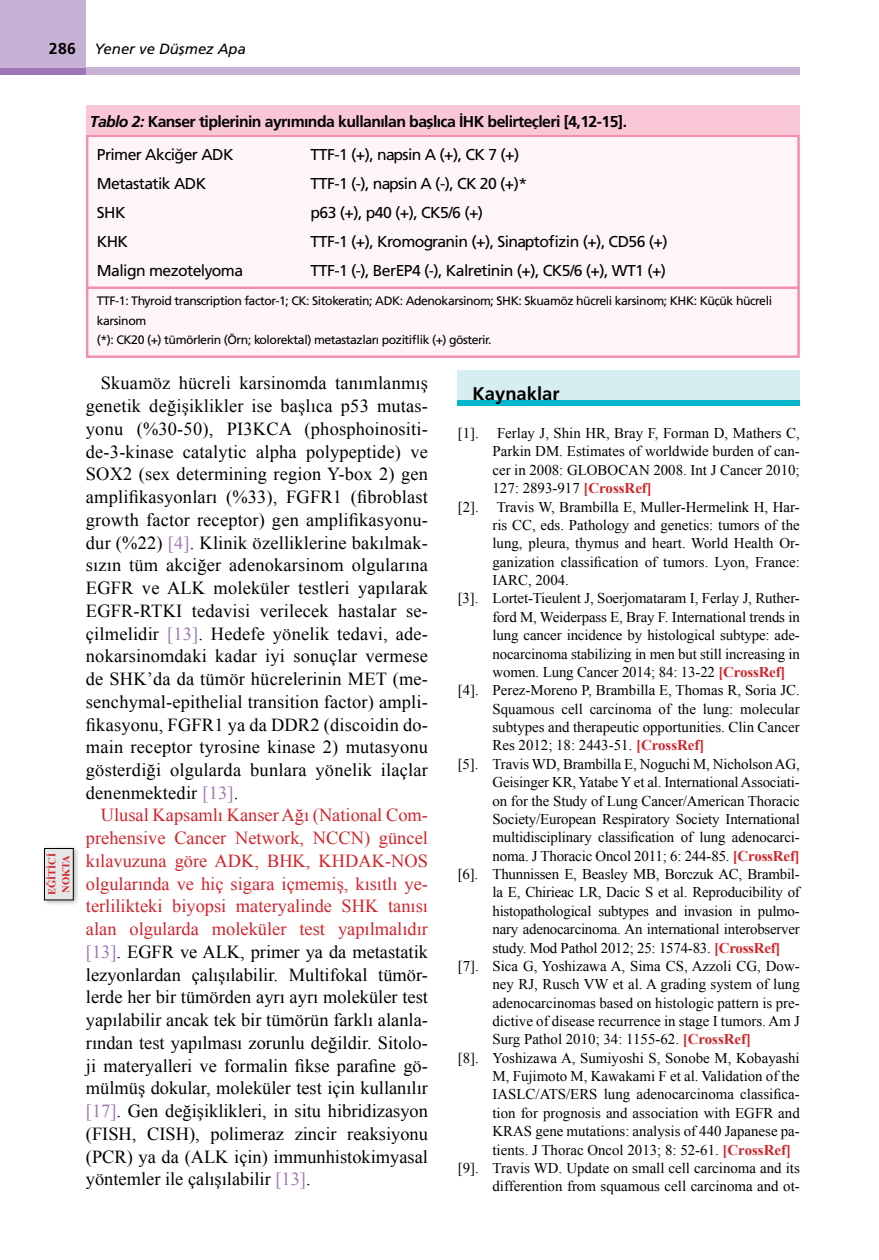
<style>
.page{position:relative;width:879px;height:1260px;background:#fff}
.page>*{position:absolute;margin:0;border:0;box-sizing:border-box;transform-origin:0 0}
.t1{font:18.38px/22.8px "Times New Roman";letter-spacing:.005em;color:#000;text-align:justify}
.t2{font:18.38px "Frutiger Bold Tr";color:#000}
.t3{font:15.75px "Frutiger Normal Tr";letter-spacing:-.035em;color:#000}
.t4{font:15.75px "Frutiger Bold Tr";letter-spacing:-.035em;color:#000}
.t5{font:14.88px "Times New Roman";color:#000}
.t6{font:14.88px "Frutiger Italic Tr";color:#000}
.t7{font:12.25px/19.2px "Frutiger Normal Tr";letter-spacing:-.035em;color:#000}
.t8{font:700 10.5px/14px "Times New Roman";color:#d2232a}
.s1{font-family:"Frutiger Bold Tr";font-size:15.75px}
.s2{font-family:"Frutiger Bold Italic Tr"}
.s3{color:#9e76b4}
.s4{color:#d2232a}
.s5{font-weight:700;color:#d2232a}
</style>
<div class="page">
<div style="left:457px;top:370px;width:342px;height:35px;background:#d6eef0"></div>
<div style="left:457px;top:400px;width:342px;height:6px;background:#00b7ce"></div>
<div style="left:0;top:68px;width:86px;height:7px;background:#9e76b4"></div>
<div style="left:86px;top:68px;width:713px;height:7px;background:#c7b2d6"></div>
<div style="left:0;top:0;width:86px;height:68px;background:#c7b2d6"></div>
<div style="left:86px;top:135px;width:713px;height:223px;background:#fef5f9;border:2px solid #f48fab"></div>
<div style="left:86px;top:105px;width:713px;height:30px;background:#f9c7d5"></div>
<hr style="left:86px;top:287px;width:713px;height:2px;background:#f48fab">
<div style="left:40px;top:845px;width:41px;height:62px;background:#000;opacity:.33"></div>
<div style="left:44px;top:849px;width:29px;height:51px;background:#e6e7e8"></div>
<div style="left:44px;top:848px;width:29px;height:52px;border:1px solid #000"></div>
<p class="t6" style="left:49px;top:40px;width:198px"><span class="s1">286</span> Yener ve Düşmez Apa</p>
<p class="t8" style="left:45px;top:895px;width:44px;rotate:-90deg">EĞİTİCİ<br>NOKTA</p>
<p class="t4" style="left:90px;top:113px;width:538px"><span class="s2">Tablo 2:</span> Kanser tiplerinin ayrımında kullanılan başlıca İHK belirteçleri [4,12-15].</p>
<p class="t3" style="left:97px;top:145px;width:138px">Primer Akciğer ADK</p>
<p class="t3" style="left:310px;top:145px;width:210px">TTF-1 (+), napsin A (+), CK 7 (+)</p>
<p class="t3" style="left:97px;top:174px;width:111px">Metastatik ADK</p>
<p class="t3" style="left:310px;top:174px;width:218px">TTF-1 (-), napsin A (-), CK 20 (+)*</p>
<p class="t3" style="left:97px;top:203px;width:30px">SHK</p>
<p class="t3" style="left:310px;top:203px;width:174px">p63 (+), p40 (+), CK5/6 (+)</p>
<p class="t3" style="left:97px;top:232px;width:33px">KHK</p>
<p class="t3" style="left:310px;top:232px;width:358px">TTF-1 (+), Kromogranin (+), Sinaptofizin (+), CD56 (+)</p>
<p class="t3" style="left:97px;top:261px;width:148px">Malign mezotelyoma</p>
<p class="t3" style="left:310px;top:261px;width:357px">TTF-1 (-), BerEP4 (-), Kalretinin (+), CK5/6 (+), WT1 (+)</p>
<p class="t7" style="left:97px;top:291px;width:676px">TTF-1: Thyroid transcription factor-1; CK: Sitokeratin; ADK: Adenokarsinom; SHK: Skuamöz hücreli karsinom; KHK: Küçük hücreli karsinom<br>(*): CK20 (+) tümörlerin (Örn; kolorektal) metastazları pozitiflik (+) gösterir.</p>
<p class="t1" style="left:86px;top:371px;width:343px;text-indent:15px">Skuamöz hücreli karsinomda tanımlanmış genetik değişiklikler ise başlıca p53 mutas&shy;yonu (%30-50), PI3KCA (phosphoinositi&shy;de-3-kinase catalytic alpha polypeptide) ve SOX2 (sex determining region Y-box 2) gen amplifikasyonları (%33), FGFR1 (fibroblast growth factor receptor) gen amplifikasyonu&shy;dur (%22) <span class="s3">[4]</span>. Klinik özelliklerine bakılmak&shy;sızın tüm akciğer adenokarsinom olgularına EGFR ve ALK moleküler testleri yapılarak EGFR-RTKI tedavisi verilecek hastalar se&shy;çilmelidir <span class="s3">[13]</span>. Hedefe yönelik tedavi, ade&shy;nokarsinomdaki kadar iyi sonuçlar vermese de SHK’da da tümör hücrelerinin MET (me&shy;senchymal-epithelial transition factor) ampli&shy;fikasyonu, FGFR1 ya da DDR2 (discoidin do&shy;main receptor tyrosine kinase 2) mutasyonu gösterdiği olgularda bunlara yönelik ilaçlar denenmektedir <span class="s3">[13]</span>.</p>
<p class="t1" style="left:86px;top:804px;width:343px;text-indent:15px"><span class="s4">Ulusal Kapsamlı Kanser Ağı (National Com&shy;prehensive Cancer Network, NCCN) güncel kılavuzuna göre ADK, BHK, KHDAK-NOS olgularında ve hiç sigara içmemiş, kısıtlı ye&shy;terlilikteki biyopsi materyalinde SHK tanısı alan olgularda moleküler test yapılmalıdır </span><span class="s3">[13]</span>. EGFR ve ALK, primer ya da metastatik lezyonlardan çalışılabilir. Multifokal tümör&shy;lerde her bir tümörden ayrı ayrı moleküler test yapılabilir ancak tek bir tümörün farklı alanla&shy;rından test yapılması zorunlu değildir. Sitolo&shy;ji materyalleri ve formalin fikse parafine gö&shy;mülmüş dokular, moleküler test için kullanılır <span class="s3">[17]</span>. Gen değişiklikleri, in situ hibridizasyon (FISH, CISH), polimeraz zincir reaksiyonu (PCR) ya da (ALK için) immunhistokimyasal yöntemler ile çalışılabilir <span class="s3">[13]</span>.</p>
<p class="t2" style="left:472px;top:383px;width:88px">Kaynaklar</p>
<p class="t5" style="left:457px;top:423px;width:343px">[1]. Ferlay J, Shin HR, Bray F, Forman D, Mathers C,</p>
<p class="t5" style="left:492px;top:442px;width:308px">Parkin DM. Estimates of worldwide burden of can-</p>
<p class="t5" style="left:492px;top:460px;width:308px">cer in 2008: GLOBOCAN 2008. Int J Cancer 2010;</p>
<p class="t5" style="left:492px;top:478px;width:161px">127: 2893-917 <span class="s5">[CrossRef]</span></p>
<p class="t5" style="left:457px;top:497px;width:343px">[2]. Travis W, Brambilla E, Muller-Hermelink H, Har-</p>
<p class="t5" style="left:492px;top:515px;width:308px">ris CC, eds. Pathology and genetics: tumors of the</p>
<p class="t5" style="left:492px;top:533px;width:308px">lung, pleura, thymus and heart. World Health Or-</p>
<p class="t5" style="left:492px;top:552px;width:308px">ganization classification of tumors. Lyon, France:</p>
<p class="t5" style="left:492px;top:570px;width:78px">IARC, 2004.</p>
<p class="t5" style="left:457px;top:588px;width:343px">[3]. Lortet-Tieulent J, Soerjomataram I, Ferlay J, Ruther-</p>
<p class="t5" style="left:492px;top:607px;width:308px">ford M, Weiderpass E, Bray F. International trends in</p>
<p class="t5" style="left:492px;top:625px;width:308px">lung cancer incidence by histological subtype: ade-</p>
<p class="t5" style="left:492px;top:644px;width:309px">nocarcinoma stabilizing in men but still increasing in</p>
<p class="t5" style="left:492px;top:662px;width:294px">women. Lung Cancer 2014; 84: 13-22 <span class="s5">[CrossRef]</span></p>
<p class="t5" style="left:457px;top:680px;width:343px">[4]. Perez-Moreno P, Brambilla E, Thomas R, Soria JC.</p>
<p class="t5" style="left:492px;top:699px;width:308px">Squamous cell carcinoma of the lung: molecular</p>
<p class="t5" style="left:492px;top:717px;width:308px">subtypes and therapeutic opportunities. Clin Cancer</p>
<p class="t5" style="left:492px;top:735px;width:213px">Res 2012; 18: 2443-51. <span class="s5">[CrossRef]</span></p>
<p class="t5" style="left:457px;top:754px;width:343px">[5]. Travis WD, Brambilla E, Noguchi M, Nicholson AG,</p>
<p class="t5" style="left:492px;top:772px;width:308px">Geisinger KR, Yatabe Y et al. International Associati-</p>
<p class="t5" style="left:492px;top:791px;width:308px">on for the Study of Lung Cancer/American Thoracic</p>
<p class="t5" style="left:492px;top:809px;width:308px">Society/European Respiratory Society International</p>
<p class="t5" style="left:492px;top:827px;width:308px">multidisciplinary classification of lung adenocarci-</p>
<p class="t5" style="left:492px;top:846px;width:308px">noma. J Thoracic Oncol 2011; 6: 244-85. <span class="s5">[CrossRef]</span></p>
<p class="t5" style="left:457px;top:864px;width:343px">[6]. Thunnissen E, Beasley MB, Borczuk AC, Brambil-</p>
<p class="t5" style="left:492px;top:882px;width:308px">la E, Chirieac LR, Dacic S et al. Reproducibility of</p>
<p class="t5" style="left:492px;top:901px;width:308px">histopathological subtypes and invasion in pulmo-</p>
<p class="t5" style="left:492px;top:919px;width:308px">nary adenocarcinoma. An international interobserver</p>
<p class="t5" style="left:492px;top:938px;width:289px">study. Mod Pathol 2012; 25: 1574-83. <span class="s5">[CrossRef]</span></p>
<p class="t5" style="left:457px;top:956px;width:343px">[7]. Sica G, Yoshizawa A, Sima CS, Azzoli CG, Dow-</p>
<p class="t5" style="left:492px;top:974px;width:308px">ney RJ, Rusch VW et al. A grading system of lung</p>
<p class="t5" style="left:492px;top:993px;width:308px">adenocarcinomas based on histologic pattern is pre-</p>
<p class="t5" style="left:492px;top:1011px;width:308px">dictive of disease recurrence in stage I tumors. Am J</p>
<p class="t5" style="left:492px;top:1029px;width:260px">Surg Pathol 2010; 34: 1155-62. <span class="s5">[CrossRef]</span></p>
<p class="t5" style="left:457px;top:1048px;width:343px">[8]. Yoshizawa A, Sumiyoshi S, Sonobe M, Kobayashi</p>
<p class="t5" style="left:492px;top:1066px;width:308px">M, Fujimoto M, Kawakami F et al. Validation of the</p>
<p class="t5" style="left:492px;top:1084px;width:308px">IASLC/ATS/ERS lung adenocarcinoma classifica-</p>
<p class="t5" style="left:492px;top:1103px;width:308px">tion for prognosis and association with EGFR and</p>
<p class="t5" style="left:492px;top:1121px;width:308px">KRAS gene mutations: analysis of 440 Japanese pa-</p>
<p class="t5" style="left:492px;top:1140px;width:300px">tients. J Thorac Oncol 2013; 8: 52-61. <span class="s5">[CrossRef]</span></p>
<p class="t5" style="left:457px;top:1158px;width:343px">[9]. Travis WD. Update on small cell carcinoma and its</p>
<p class="t5" style="left:492px;top:1176px;width:308px">differention from squamous cell carcinoma and ot-</p>
</div>
